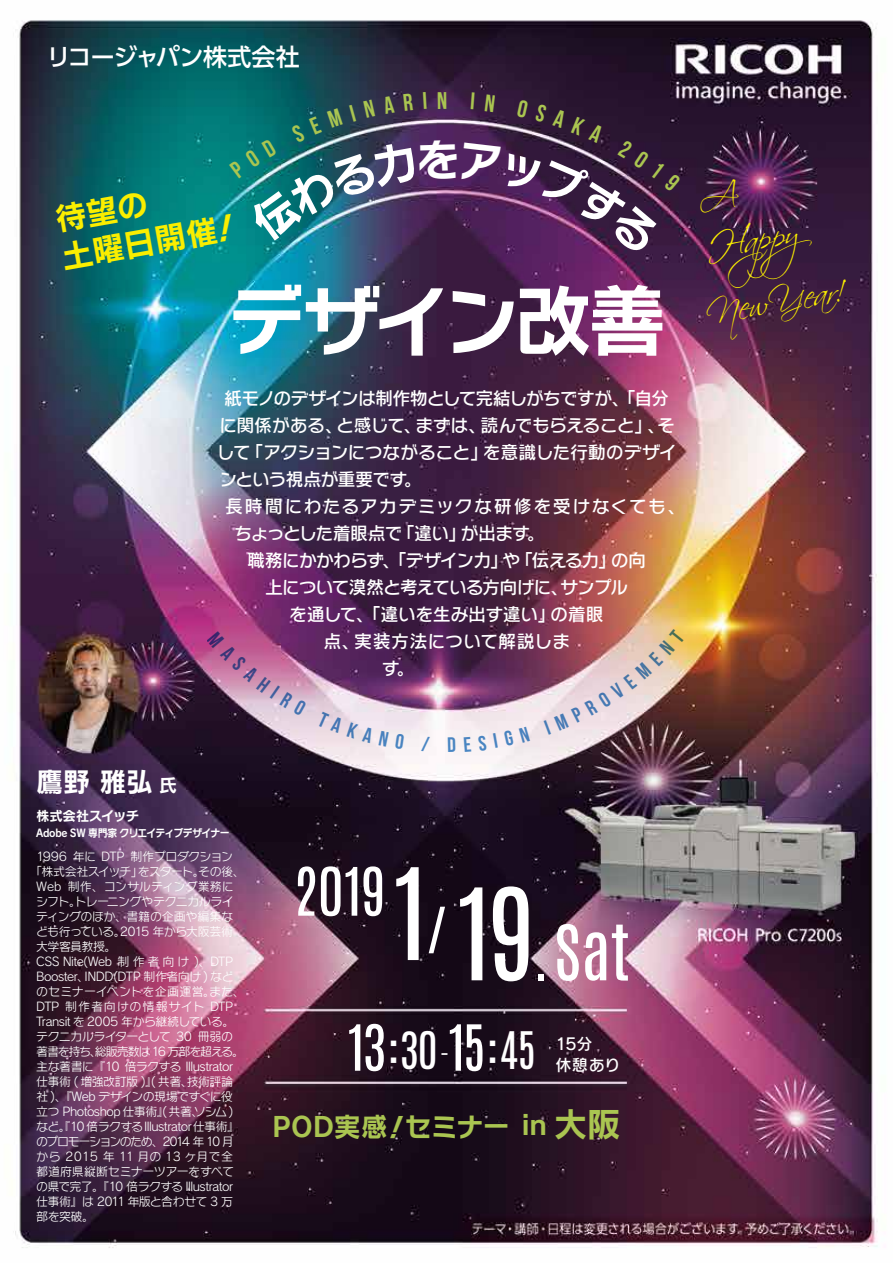
<style>
.page{position:relative;width:893px;height:1263px;background:#fff}
.page>*{position:absolute;margin:0;border:0;box-sizing:border-box;transform-origin:0 0}
.t1{font:78px "Rodin NTLG Pro B";letter-spacing:-.08em;color:#fff}
.t2{font:56.7px "Antonio";color:#fff}
.t3{font:43.2px "Antonio";color:#fff}
.t4{font:36px/46.5px "Scriptina Pro";color:#faee00}
.t5{font:31.5px/37.8px "Rodin NTLG Pro B";color:#faee00}
.t6{font:27px "Rodin NTLG Pro B";letter-spacing:-.01em;color:#aac551}
.t7{font:27px "Rodin NTLG Pro B";color:#fff}
.t8{font:500 24px "UD Shin Go Pro";letter-spacing:-.03em;color:#fff}
.t9{font:18px "Rodin NTLG Pro DB";letter-spacing:-.04em;color:#fff}
.t10{font:18px "Rodin NTLG Pro DB";letter-spacing:-.06em;color:#fff}
.t11{font:18px "Rodin NTLG Pro DB";letter-spacing:.075em;color:#fff}
.t12{font:18px "Rodin NTLG Pro DB";letter-spacing:-.07em;color:#fff}
.t13{font:18px "Rodin NTLG Pro DB";color:#fff}
.t14{font:16.2px/21px "Rodin NTLG Pro DB";letter-spacing:-.01em;color:#fff}
.t15{font:13.5px "Rodin NTLG Pro B";letter-spacing:-.03em;color:#fff}
.t16{font:12px "Rodin NTLG Pro M";letter-spacing:-.04em;color:#fff}
.t17{font:12px "Rodin NTLG Pro M";letter-spacing:-.08em;color:#fff}
.t18{font:12px "Rodin NTLG Pro M";letter-spacing:-.095em;color:#fff}
.t19{font:12px "Rodin NTLG Pro M";letter-spacing:-.125em;color:#fff}
.t20{font:12px "Rodin NTLG Pro M";letter-spacing:-.06em;color:#fff}
.t21{font:12px "Rodin NTLG Pro M";letter-spacing:.015em;color:#fff}
.t22{font:12px "Rodin NTLG Pro M";letter-spacing:-.01em;color:#fff}
.t23{font:12px "Rodin NTLG Pro M";letter-spacing:-.02em;color:#fff}
.t24{font:12px "Rodin NTLG Pro M";letter-spacing:.065em;color:#fff}
.t25{font:12px "Rodin NTLG Pro M";letter-spacing:-.005em;color:#fff}
.t26{font:10.8px "Rodin NTLG Pro B";letter-spacing:-.04em;color:#fff;scale:.91 1}
.s1{font-size:18px}
.s2{font-size:108px}
.s3{font-size:64.8px}
.s4{font-size:54px}
.s5{font-size:27px}
.s6{font-size:33.75px}
</style>
<div class="page">
<img style="left:15px;top:20px;width:863px;height:1228px">
<img style="left:229px;top:92px;width:452px;height:164px">
<svg style="left:207px;top:631px;width:100px;height:85px;background:#b17199"></svg>
<svg style="left:317px;top:711px;width:72px;height:36px;background:#eee0e8"></svg>
<svg style="left:395px;top:734px;width:9px;height:15px"></svg>
<svg style="left:421px;top:737px;width:9px;height:15px"></svg>
<svg style="left:448px;top:738px;width:8px;height:14px"></svg>
<svg style="left:464px;top:737px;width:7px;height:15px"></svg>
<svg style="left:478px;top:735px;width:9px;height:16px"></svg>
<svg style="left:493px;top:733px;width:5px;height:15px"></svg>
<svg style="left:504px;top:726px;width:26px;height:20px"></svg>
<svg style="left:544px;top:629px;width:141px;height:105px;background:#c6a2a1"></svg>
<h3 class="t8" style="left:47px;top:37px;width:254px">リコージャパン株式会社</h3>
<h3 class="t5" style="left:52px;top:200px;width:184px;rotate:-10deg">待望の<br>土曜日開催！</h3>
<h1 class="t1" style="left:228px;top:268px;width:440px">デザイン改善</h1>
<h3 class="t10" style="left:224px;top:386px;width:447px">紙モノのデザインは制作物として完結しがちですが、「自分</h3>
<h3 class="t9" style="left:219px;top:413px;width:458px">に関係がある、と感じて、まずは、読んでもらえること」、そ</h3>
<h3 class="t9" style="left:217px;top:440px;width:462px">して「アクションにつながること」を意識した行動のデザイ</h3>
<h3 class="t9" style="left:219px;top:467px;width:204px">ンという視点が重要です。</h3>
<h3 class="t11" style="left:225px;top:494px;width:462px">長時間にわたるアカデミックな研修を受けなくても、</h3>
<h3 class="t10" style="left:234px;top:521px;width:312px">ちょっとした着眼点で「違い」が出ます。</h3>
<h3 class="t10" style="left:247px;top:548px;width:400px">職務にかかわらず、「デザイン力」や「伝える力」の向</h3>
<h3 class="t12" style="left:265px;top:575px;width:364px">上について漠然と考えている方向けに、サンプル</h3>
<h3 class="t9" style="left:289px;top:602px;width:316px">を通して、「違いを生み出す違い」の着眼</h3>
<h3 class="t13" style="left:323px;top:629px;width:248px">点、実装方法について解説しま</h3>
<h3 class="t9" style="left:382px;top:656px;width:34px">す。</h3>
<h3 class="t4" style="left:694px;top:178px;width:93px;rotate:-10deg">A<br>Happy</h3>
<h3 class="t4" style="left:713px;top:287px;width:129px;rotate:-10deg">New Year!</h3>
<h3 class="t7" style="left:36px;top:764px;width:143px">鷹野 雅弘 <span class="s1">氏</span></h3>
<p class="t15" style="left:36px;top:807px;width:105px">株式会社スイッチ</p>
<p class="t26" style="left:36px;top:826px;width:214px">Adobe SW 専門家 クリエイティブデザイナー</p>
<p class="t16" style="left:36px;top:849px;width:199px">1996 年に DTP 制作プロダクション</p>
<p class="t17" style="left:30px;top:864px;width:216px">「株式会社スイッチ」をスタート。その後、</p>
<p class="t22" style="left:36px;top:879px;width:199px">Web 制作、コンサルティング業務に</p>
<p class="t16" style="left:36px;top:894px;width:199px">シフト。トレーニングやテクニカルライ</p>
<p class="t23" style="left:36px;top:909px;width:199px">ティングのほか、書籍の企画や編集な</p>
<p class="t16" style="left:36px;top:924px;width:198px">ども行っている。2015 年から大阪芸術</p>
<p class="t16" style="left:36px;top:939px;width:82px">大学客員教授。</p>
<p class="t16" style="left:36px;top:954px;width:199px">CSS Nite(Web 制作者向け )、DTP</p>
<p class="t16" style="left:36px;top:969px;width:199px">Booster、INDD(DTP 制作者向け ) など</p>
<p class="t21" style="left:36px;top:984px;width:210px">のセミナーイベントを企画運営。また、</p>
<p class="t24" style="left:36px;top:999px;width:199px">DTP 制作者向けの情報サイト DTP</p>
<p class="t16" style="left:36px;top:1014px;width:200px">Transit を 2005 年から継続している。</p>
<p class="t16" style="left:36px;top:1029px;width:198px">テクニカルライターとして 30 冊弱の</p>
<p class="t18" style="left:36px;top:1044px;width:209px">著書を持ち、総販売数は 16 万部を超える。</p>
<p class="t16" style="left:36px;top:1059px;width:198px">主な著書に『10 倍ラクする Illustrator</p>
<p class="t16" style="left:36px;top:1074px;width:198px">仕事術 ( 増強改訂版 )』( 共著、技術評論</p>
<p class="t20" style="left:36px;top:1089px;width:198px">社 )、『Web デザインの現場ですぐに役</p>
<p class="t16" style="left:36px;top:1104px;width:199px">立つ Photoshop 仕事術』(共著、ソシム )</p>
<p class="t16" style="left:36px;top:1119px;width:205px">など。『10倍ラクするIllustrator仕事術』</p>
<p class="t19" style="left:36px;top:1134px;width:199px">のプロモーションのため、2014 年 10 月</p>
<p class="t25" style="left:36px;top:1149px;width:198px">から 2015 年 11 月の 13 ヶ月で全</p>
<p class="t16" style="left:36px;top:1164px;width:200px">都道府県縦断セミナーツアーをすべて</p>
<p class="t16" style="left:36px;top:1179px;width:198px">の県で完了。『10 倍ラクする Illustrator</p>
<p class="t16" style="left:36px;top:1194px;width:198px">仕事術』は 2011 年版と合わせて 3 万</p>
<p class="t16" style="left:36px;top:1209px;width:59px">部を突破。</p>
<h2 class="t2" style="left:293px;top:850px;width:338px">2019<span class="s2">1</span><sub>/</sub> <span class="s2">19</span><span class="s3">.Sat</span></h2>
<h3 class="t3" style="left:348px;top:1019px;width:190px"><span class="s4">13</span>:30<span class="s5">-</span><span class="s4">15</span>:45</h3>
<h3 class="t14" style="left:555px;top:1033px;width:67px">15分<br>休憩あり</h3>
<h3 class="t6" style="left:272px;top:1108px;width:350px">POD実感！セミナー in <span class="s6">大阪</span></h3>
</div>
